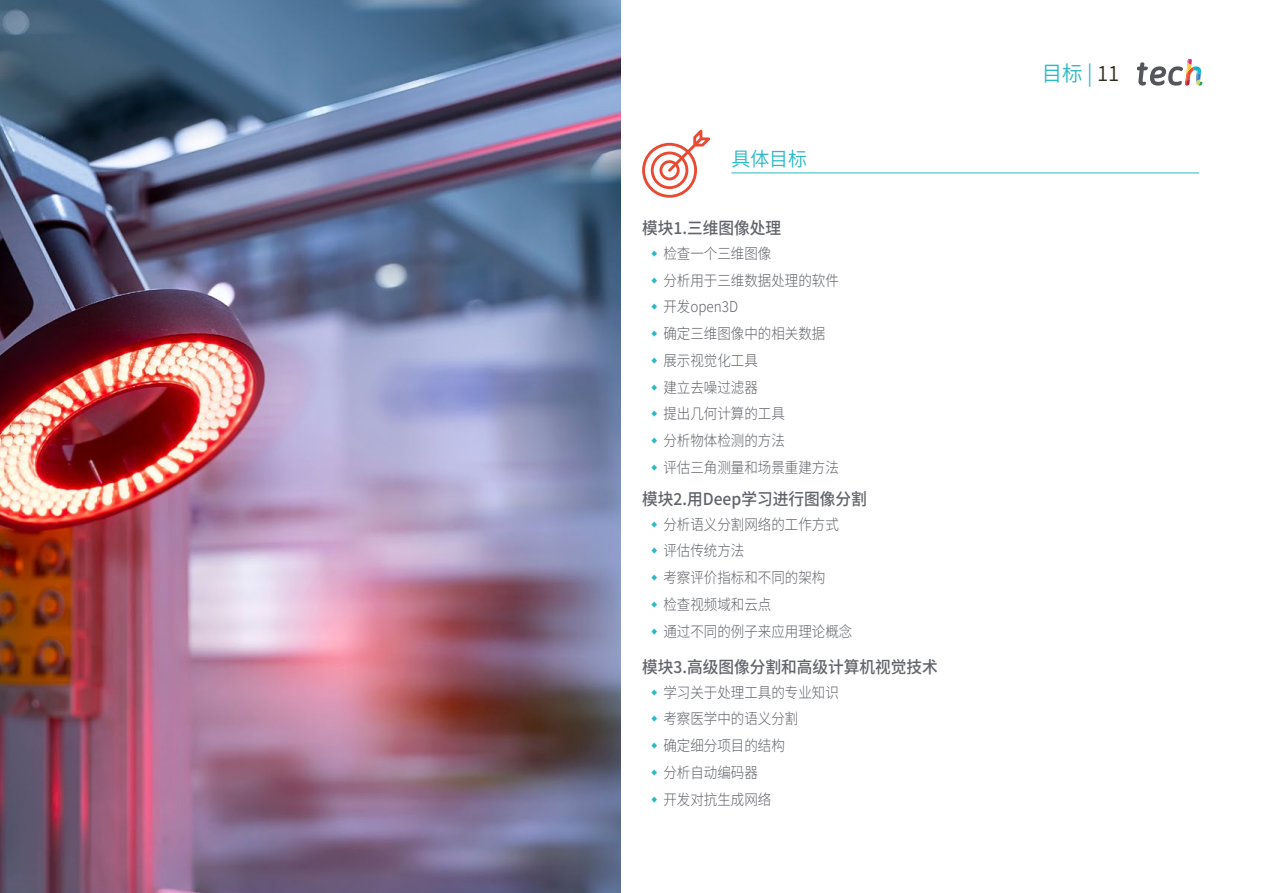
<style>
.page{position:relative;width:1263px;height:893px;background:#fff}
.page>*{position:absolute;margin:0;border:0;box-sizing:border-box;transform-origin:0 0}
.t1{font:21px "Source Han Sans CN";color:#2db8c5}
.t2{font:19.5px "Source Han Sans CN";color:#2db8c5}
.t3{font:500 16.5px "Source Han Sans CN";color:#61646a;scale:.95 1}
.t4{font:300 15px/26.7px "Source Han Sans CN";color:#61646a;scale:.9 1}
.s1{color:#312e20}
</style>
<div class="page">
<svg style="left:1137px;top:59px;width:65px;height:27px"></svg>
<hr style="left:731px;top:173px;width:468px;height:1px;background:#2db8c5">
<svg style="left:642px;top:130px;width:68px;height:68px"></svg>
<img style="left:0;top:0;width:621px;height:893px">
<h2 class="t2" style="left:731px;top:148px;width:77px">具体目标</h2>
<p class="t3" style="left:642px;top:219px;width:148px">模块1.三维图像处理</p>
<p class="t4" style="left:663px;top:240px;width:196px">检查一个三维图像<br>分析用于三维数据处理的软件开发open3D<br>确定三维图像中的相关数据展示视觉化工具<br>建立去噪过滤器<br>提出几何计算的工具<br>分析物体检测的方法<br>评估三角测量和场景重建方法</p>
<p class="t3" style="left:642px;top:490px;width:238px">模块2.用Deep学习进行图像分割</p>
<p class="t4" style="left:663px;top:511px;width:211px">分析语义分割网络的工作方式评估传统方法<br>考察评价指标和不同的架构<br>检查视频域和云点<br>通过不同的例子来应用理论概念</p>
<p class="t3" style="left:642px;top:658px;width:313px">模块3.高级图像分割和高级计算机视觉技术</p>
<p class="t4" style="left:663px;top:679px;width:196px">学习关于处理工具的专业知识考察医学中的语义分割<br>确定细分项目的结构<br>分析自动编码器<br>开发对抗生成网络</p>
<h1 class="t1" style="left:1042px;top:61px;width:79px">目标 | <span class="s1">11</span></h1>
</div>
